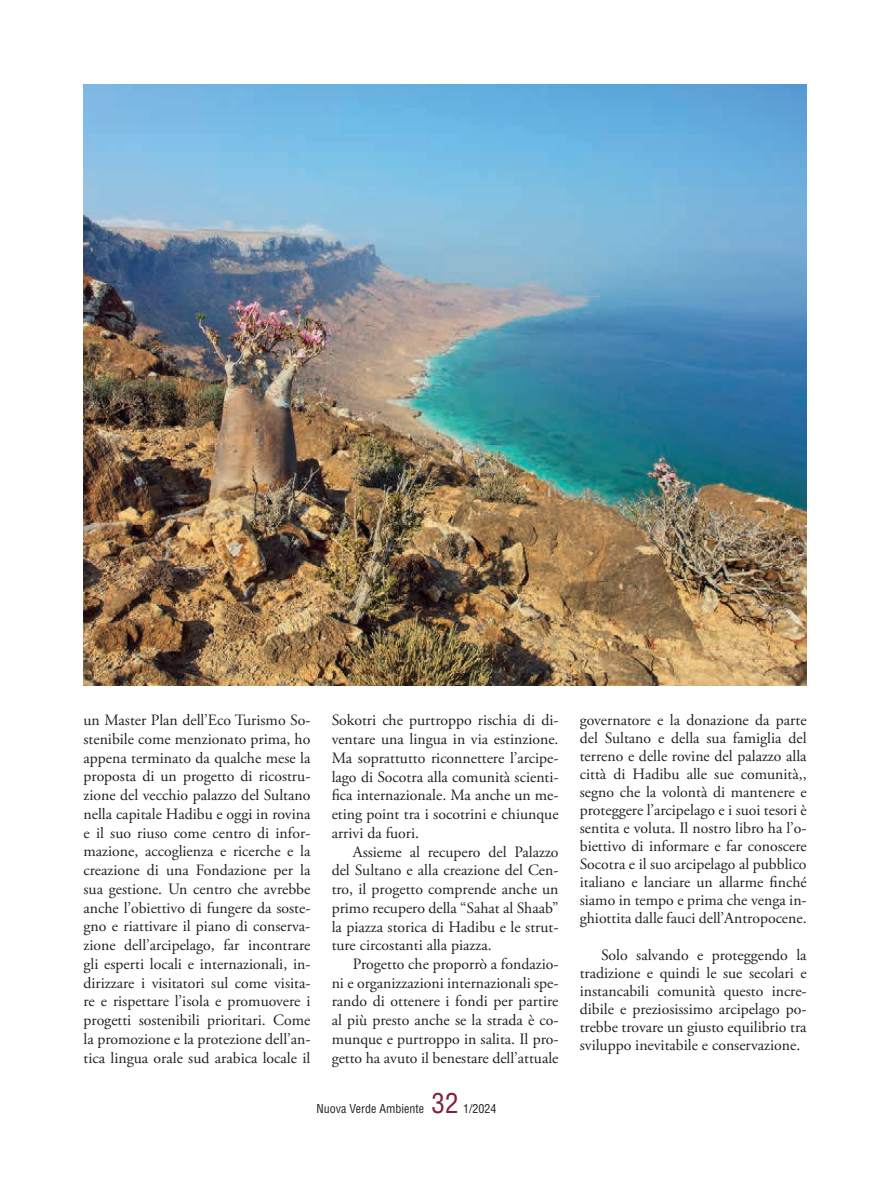
<style>
.page{position:relative;width:894px;height:1190px;background:#fff}
.page>*{position:absolute;margin:0;border:0;box-sizing:border-box;transform-origin:0 0}
.t1{font:condensed 27px "Helvetica";color:#851f36}
.t2{font:15.75px/18.8px "Adobe Garamond Pro";color:#231f20;text-align:justify}
.t3{font:condensed 12px "Helvetica";color:#231f20}
</style>
<div class="page">
<img style="left:84px;top:84px;width:722px;height:601px">
<p class="t2" style="left:84px;top:711px;width:228px">un Master Plan dell’Eco Turismo So&shy;stenibile come menzionato prima, ho appena terminato da qualche mese la proposta di un progetto di ricostru&shy;zione del vecchio palazzo del Sultano nella capitale Hadibu e oggi in rovina e il suo riuso come centro di infor&shy;mazione, accoglienza e ricerche e la creazione di una Fondazione per la sua gestione. Un centro che avrebbe anche l’obiettivo di fungere da soste&shy;gno e riattivare il piano di conserva&shy;zione dell’arcipelago, far incontrare gli esperti locali e internazionali, in&shy;dirizzare i visitatori sul come visita&shy;re e rispettare l’isola e promuovere i progetti sostenibili prioritari. Come la promozione e la protezione dell’an&shy;tica lingua orale sud arabica locale il</p>
<p class="t2" style="left:332px;top:711px;width:228px">Sokotri che purtroppo rischia di di&shy;ventare una lingua in via estinzione.<br>Ma soprattutto riconnettere l’arcipe&shy;lago di Socotra alla comunità scienti&shy;fica internazionale. Ma anche un me&shy;eting point tra i socotrini e chiunque arrivi da fuori.</p>
<p class="t2" style="left:332px;top:843px;width:228px;text-indent:21px">Assieme al recupero del Palazzo del Sultano e alla creazione del Cen&shy;tro, il progetto comprende anche un primo recupero della “Sahat al Shaab” la piazza storica di Hadibu e le strut&shy;ture circostanti alla piazza.</p>
<p class="t2" style="left:332px;top:955px;width:228px;text-indent:21px">Progetto che proporrò a fondazio&shy;ni e organizzazioni internazionali spe&shy;rando di ottenere i fondi per partire al più presto anche se la strada è co&shy;munque e purtroppo in salita. Il pro&shy;getto ha avuto il benestare dell’attuale</p>
<h1 class="t1" style="left:431px;top:1086px;width:28px">32</h1>
<p class="t3" style="left:316px;top:1101px;width:109px">Nuova Verde Ambiente</p>
<p class="t3" style="left:463px;top:1101px;width:35px">1/2024</p>
<p class="t2" style="left:580px;top:712px;width:228px;line-height:18px">governatore e la donazione da parte del Sultano e della sua famiglia del terreno e delle rovine del palazzo alla città di Hadibu alle sue comunità,, segno che la volontà di mantenere e proteggere l’arcipelago e i suoi tesori è sentita e voluta. Il nostro libro ha l’o&shy;biettivo di informare e far conoscere Socotra e il suo arcipelago al pubblico italiano e lanciare un allarme finché siamo in tempo e prima che venga in&shy;ghiottita dalle fauci dell’Antropocene.</p>
<p class="t2" style="left:580px;top:946px;width:228px;line-height:18px;text-indent:21px">Solo salvando e proteggendo la tradizione e quindi le sue secolari e instancabili comunità questo incre&shy;dibile e preziosissimo arcipelago po&shy;trebbe trovare un giusto equilibrio tra sviluppo inevitabile e conservazione.</p>
</div>
